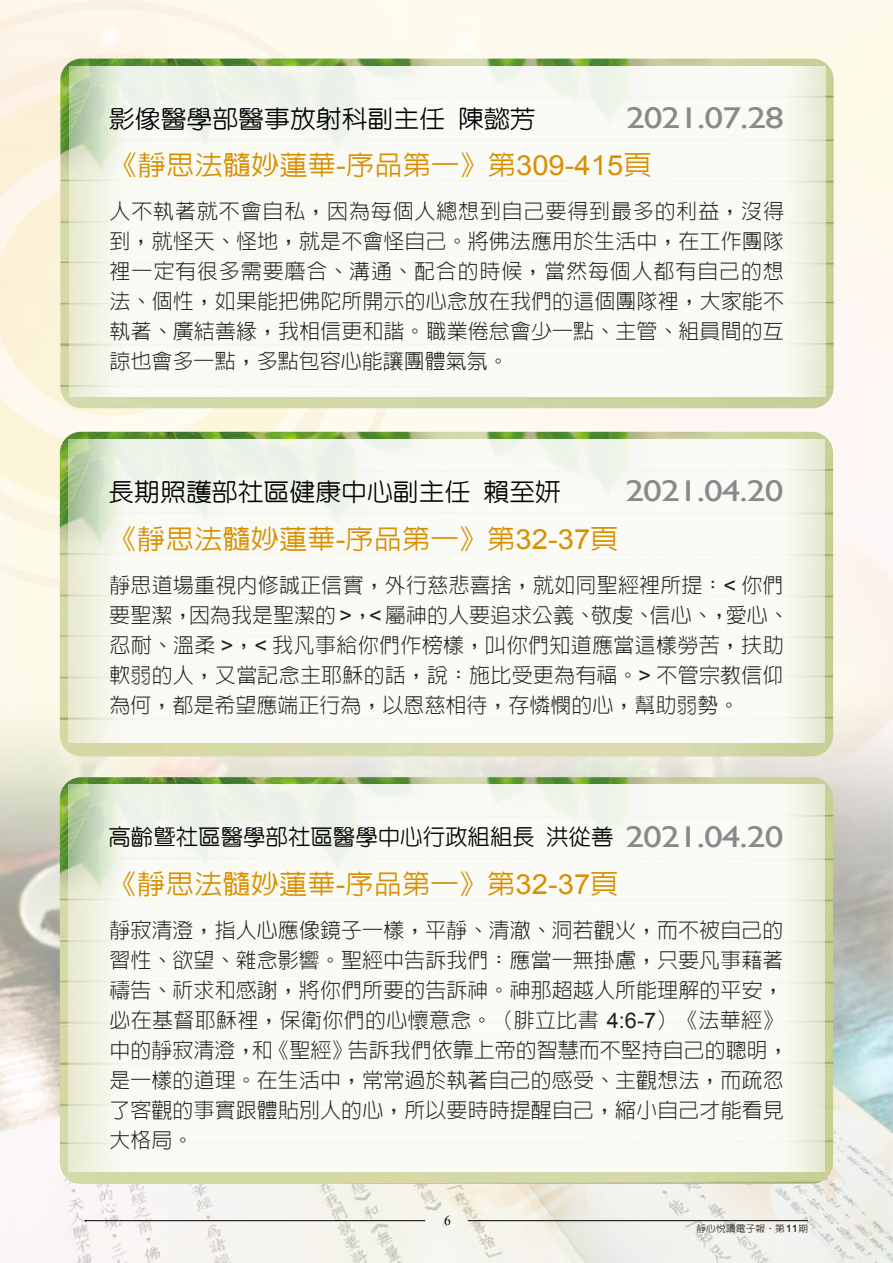
<style>
.page{position:relative;width:893px;height:1263px;background:#fff}
.page>*{position:absolute;margin:0;border:0;box-sizing:border-box;transform-origin:0 0}
.t1{font:30px "Gill Sans";letter-spacing:-.025em;color:#898989;scale:1.25 1}
.t2{font:500 27px "AR Hei B5";color:#d88f00;scale:1.05 1}
.t3{font:500 24.45px "AR Yuan B5";color:#000;scale:1.06 1}
.t4{font:500 22.05px "AR Yuan B5";color:#000}
.t5{font:300 21px/30px "AR Hei B5";letter-spacing:.005em;color:#1f1e1d;text-align:right}
.t6{font:13.5px "Times New Roman";color:#000}
.t7{font:300 9.3px "AR Hei B5";letter-spacing:.01em;color:#000;scale:1.05 1}
.s1{font-family:"Arial";font-weight:400;font-size:27.75px}
.s2{font-family:"Arial";font-weight:400;font-size:21.6px}
.s3{font-family:"AR Yuan B5";font-weight:700}
.s4{font-family:"Arial";font-weight:400;font-size:10.2px}
</style>
<div class="page">
<img style="left:0;top:692px;width:893px;height:571px">
<hr style="left:86px;top:1220px;width:339px;height:1px;background:#000">
<hr style="left:468px;top:1220px;width:340px;height:1px;background:#000">
<svg style="left:0;top:0;width:410px;height:594px;background:#fbf5e3"></svg>
<img style="left:60px;top:432px;width:773px;height:324px">
<img style="left:68px;top:439px;width:756px;height:304px">
<img style="left:60px;top:777px;width:773px;height:407px">
<img style="left:68px;top:785px;width:756px;height:387px">
<img style="left:60px;top:59px;width:774px;height:349px">
<img style="left:69px;top:66px;width:756px;height:331px">
<p class="t3" style="left:109px;top:106px;width:319px">影像醫學部醫事放射科副主任</p>
<p class="t3" style="left:458px;top:106px;width:75px">陳懿芳</p>
<h1 class="t1" style="left:626px;top:100px;width:128px">2021.07.28</h1>
<p class="t2" style="left:109px;top:151px;width:518px">《靜思法髓妙蓮華<span class="s1">-</span>序品第一》第<span class="s1">309-415</span>頁</p>
<p class="t5" style="left:110px;top:196px;width:676px;text-align:justify">人不執著就不會自私，因為每個人總想到自己要得到最多的利益，沒得到，就怪天、怪地，就是不會怪自己。將佛法應用於生活中，在工作團隊裡一定有很多需要磨合、溝通、配合的時候，當然每個人都有自己的想法、個性，如果能把佛陀所開示的心念放在我們的這個團隊裡，大家能不執著、廣結善緣，我相信更和諧。職業倦怠會少一點、主管、組員間的互諒也會多一點，多點包容心能讓團體氣氛。</p>
<p class="t3" style="left:108px;top:479px;width:343px">長期照護部社區健康中心副主任</p>
<p class="t3" style="left:483px;top:479px;width:75px">賴至妍</p>
<p class="t2" style="left:109px;top:524px;width:487px">《靜思法髓妙蓮華<span class="s1">-</span>序品第一》第<span class="s1">32-37</span>頁</p>
<h1 class="t1" style="left:625px;top:473px;width:128px">2021.04.20</h1>
<p class="t5" style="left:109px;top:570px;width:681px">靜思道場重視內修誠正信實，外行慈悲喜捨，就如同聖經裡所提：<span class="s2">&lt;</span> 你們愛心、</p>
<p class="t5" style="left:369px;top:600px;width:227px"><span class="s2">&lt;</span>屬神的人要追求公義、</p>
<p class="t5" style="left:591px;top:600px;width:64px">敬虔、</p>
<p class="t5" style="left:189px;top:600px;width:185px">因為我是聖潔的 ，<span class="s2">&gt;</span></p>
<p class="t5" style="left:650px;top:600px;width:64px">信心、</p>
<p class="t5" style="left:109px;top:600px;width:676px;text-align:left">要聖潔，<br>忍耐、溫柔 ，<span class="s2">&gt; &lt;</span> 我凡事給你們作榜樣，叫你們知道應當這樣勞苦，扶助軟弱的人，又當記念主耶穌的話，說：施比受更為有福。<span class="s2">&gt;</span> 不管宗教信仰為何，都是希望應端正行為，以恩慈相待，存憐憫的心，幫助弱勢。</p>
<p class="t5" style="left:709px;top:600px;width:22px">，</p>
<p class="t4" style="left:108px;top:825px;width:428px">高齡暨社區醫學部社區醫學中心行政組組長</p>
<p class="t4" style="left:546px;top:825px;width:69px">洪從善</p>
<p class="t2" style="left:109px;top:870px;width:487px">《靜思法髓妙蓮華<span class="s1">-</span>序品第一》第<span class="s1">32-37</span>頁</p>
<h1 class="t1" style="left:625px;top:819px;width:128px">2021.04.20</h1>
<p class="t5" style="left:109px;top:915px;width:681px">靜寂清澄，指人心應像鏡子一樣，平靜、清澈、洞若觀火，而不被自己的習性、欲望、雜念影響。聖經中告訴我們：應當一無掛慮，只要凡事藉著禱告、祈求和感謝，將你們所要的告訴神。神那超越人所能理解的平安，必在基督耶穌裡，保衛你們的心懷意念。（腓立比書 <span class="s2">4:6-7</span>）《法華經《告訴我們依靠上帝的智慧而不堅持自己的聰明，</p>
<p class="t5" style="left:109px;top:1035px;width:676px;text-align:left">中的靜寂清澄，<br>是一樣的道理。在生活中，常常過於執著自己的感受、主觀想法，而疏忽了客觀的事實跟體貼別人的心，所以要時時提醒自己，縮小自己才能看見大格局。</p>
<p class="t5" style="left:268px;top:1035px;width:85px">《聖經》</p>
<p class="t5" style="left:252px;top:1035px;width:22px">和</p>
<p class="t6" style="left:444px;top:1211px;width:8px">6</p>
<p class="t7" style="left:696px;top:1223px;width:108px">靜心悅讀電子報<span class="s3">．</span>第<span class="s4">11</span>期</p>
</div>
